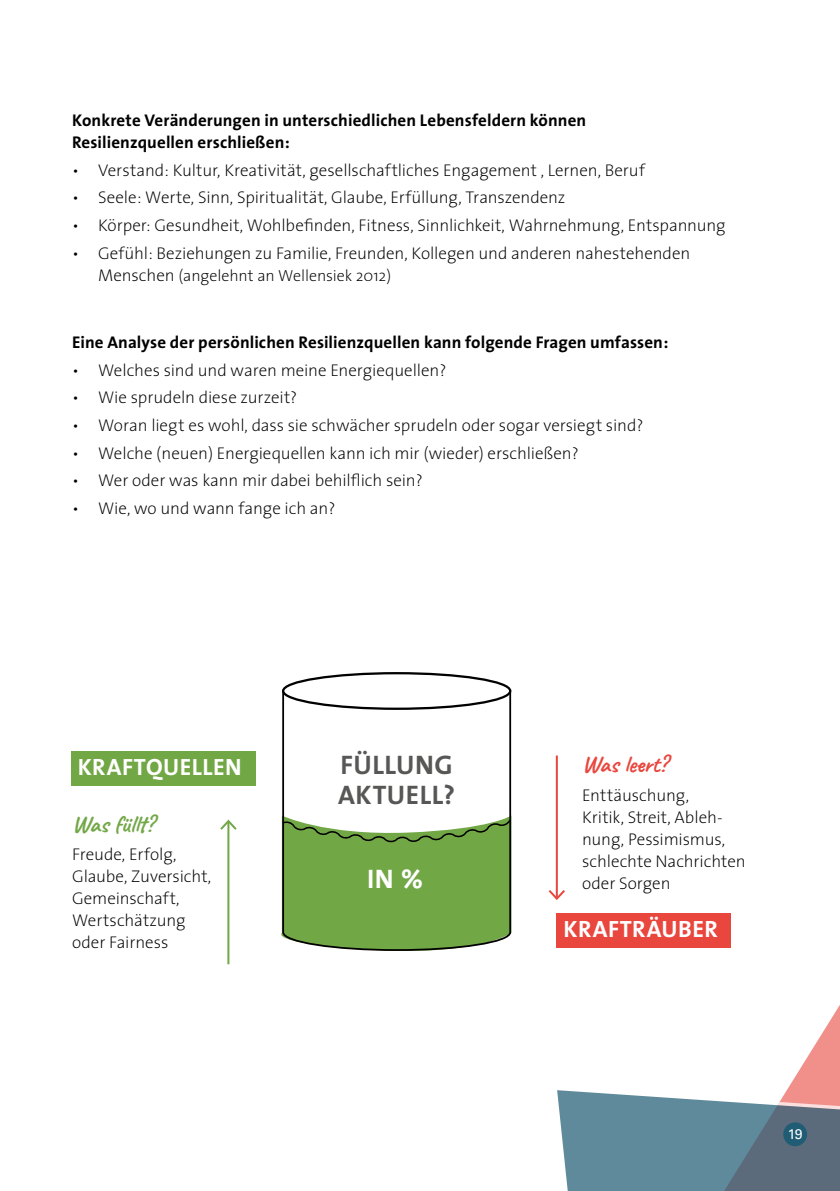
<style>
.page{position:relative;width:840px;height:1191px;background:#fff}
.page>*{position:absolute;margin:0;border:0;box-sizing:border-box;transform-origin:0 0}
.t1{font:700 27px/29.6px "The Sans";letter-spacing:.02em;color:#575756}
.t2{font:700 27px "The Sans";color:#fff}
.t3{font:700 24px "Caveat";letter-spacing:-.005em;color:#72a746}
.t4{font:700 24px "Caveat";letter-spacing:-.01em;color:#e9463e}
.t5{font:700 23.6px "The Sans";letter-spacing:.02em;color:#fff}
.t6{font:200 17px/22px "The Sans";letter-spacing:-.005em;color:#000}
.t7{font:700 17px/22px "The Sans";letter-spacing:.01em;color:#000}
.t8{font:200 16px "The Sans";letter-spacing:-.005em;color:#000}
.t9{font:14px "Univers LT Pro 55 Roman";color:#fff}
.s1{font-size:17px}
</style>
<div class="page">
<svg style="left:790px;top:1006px;width:49px;height:78px"></svg>
<svg style="left:557px;top:1084px;width:282px;height:107px;background:#77929f"></svg>
<svg style="left:282px;top:693px;width:229px;height:122px"></svg>
<div style="left:283px;top:673px;width:227px;height:35px;background:#fff;border-radius:50%"></div>
<div style="left:282px;top:672px;width:229px;height:38px;border:2px solid #000;border-radius:50%"></div>
<svg style="left:281px;top:815px;width:230px;height:136px;background:#7fab5a"></svg>
<hr style="left:227px;top:821px;width:2px;height:143px;background:#72a746">
<svg style="left:220px;top:819px;width:17px;height:13px"></svg>
<hr style="left:555px;top:755px;width:2px;height:143px;background:#e9463e">
<svg style="left:548px;top:887px;width:17px;height:13px"></svg>
<div style="left:71px;top:750px;width:184px;height:35px;background:#72a746"></div>
<div style="left:556px;top:912px;width:174px;height:35px;background:#e9463e"></div>
<div style="left:782px;top:1122px;width:24px;height:24px;background:#205d75;border-radius:50%"></div>
<p class="t7" style="left:72px;top:109px;width:515px">Konkrete Veränderungen in unterschiedlichen Lebensfeldern können<br>Resilienzquellen erschließen:</p>
<p class="t6" style="left:72px;top:158px;width:574px">• Verstand: Kultur, Kreativität, gesellschaftliches Engagement , Lernen, Beruf</p>
<p class="t6" style="left:72px;top:186px;width:494px">• Seele: Werte, Sinn, Spiritualität, Glaube, Erfüllung, Transzendenz</p>
<p class="t6" style="left:72px;top:214px;width:654px">• Körper: Gesundheit, Wohlbefinden, Fitness, Sinnlichkeit, Wahrnehmung, Entspannung</p>
<p class="t6" style="left:72px;top:241px;width:619px">• Gefühl: Beziehungen zu Familie, Freunden, Kollegen und anderen nahestehenden</p>
<p class="t8" style="left:98px;top:262px;width:294px"><span class="s1">Menschen</span> (angelehnt an Wellensiek 2012)</p>
<p class="t7" style="left:72px;top:331px;width:597px">Eine Analyse der persönlichen Resilienzquellen kann folgende Fragen umfassen:</p>
<p class="t6" style="left:72px;top:358px;width:375px">• Welches sind und waren meine Energiequellen?</p>
<p class="t6" style="left:72px;top:386px;width:226px">• Wie sprudeln diese zurzeit?</p>
<p class="t6" style="left:72px;top:413px;width:572px">• Woran liegt es wohl, dass sie schwächer sprudeln oder sogar versiegt sind?</p>
<p class="t6" style="left:72px;top:441px;width:508px">• Welche (neuen) Energiequellen kann ich mir (wieder) erschließen?</p>
<p class="t6" style="left:72px;top:469px;width:352px">• Wer oder was kann mir dabei behilflich sein?</p>
<p class="t6" style="left:72px;top:496px;width:265px">• Wie, wo und wann fange ich an?</p>
<h1 class="t1" style="left:338px;top:749px;width:118px">FÜLLUNG<br>AKTUELL?</h1>
<h3 class="t5" style="left:78px;top:747px;width:165px">KRAFTQUELLEN</h3>
<h2 class="t4" style="left:581px;top:749px;width:87px">Was leert?</h2>
<p class="t6" style="left:581px;top:783px;width:165px">Enttäuschung,<br>Kritik, Streit, Ableh&shy;nung, Pessimismus, schlechte Nachrichten oder Sorgen</p>
<h2 class="t3" style="left:72px;top:809px;width:84px">Was füllt?</h2>
<p class="t6" style="left:72px;top:842px;width:141px">Freude, Erfolg,<br>Glaube, Zuversicht,<br>Gemeinschaft,<br>Wertschätzung oder Fairness</p>
<h1 class="t2" style="left:367px;top:856px;width:57px">IN %</h1>
<h3 class="t5" style="left:563px;top:909px;width:156px">KRAFTRÄUBER</h3>
<p class="t9" style="left:787px;top:1125px;width:16px">19</p>
</div>
